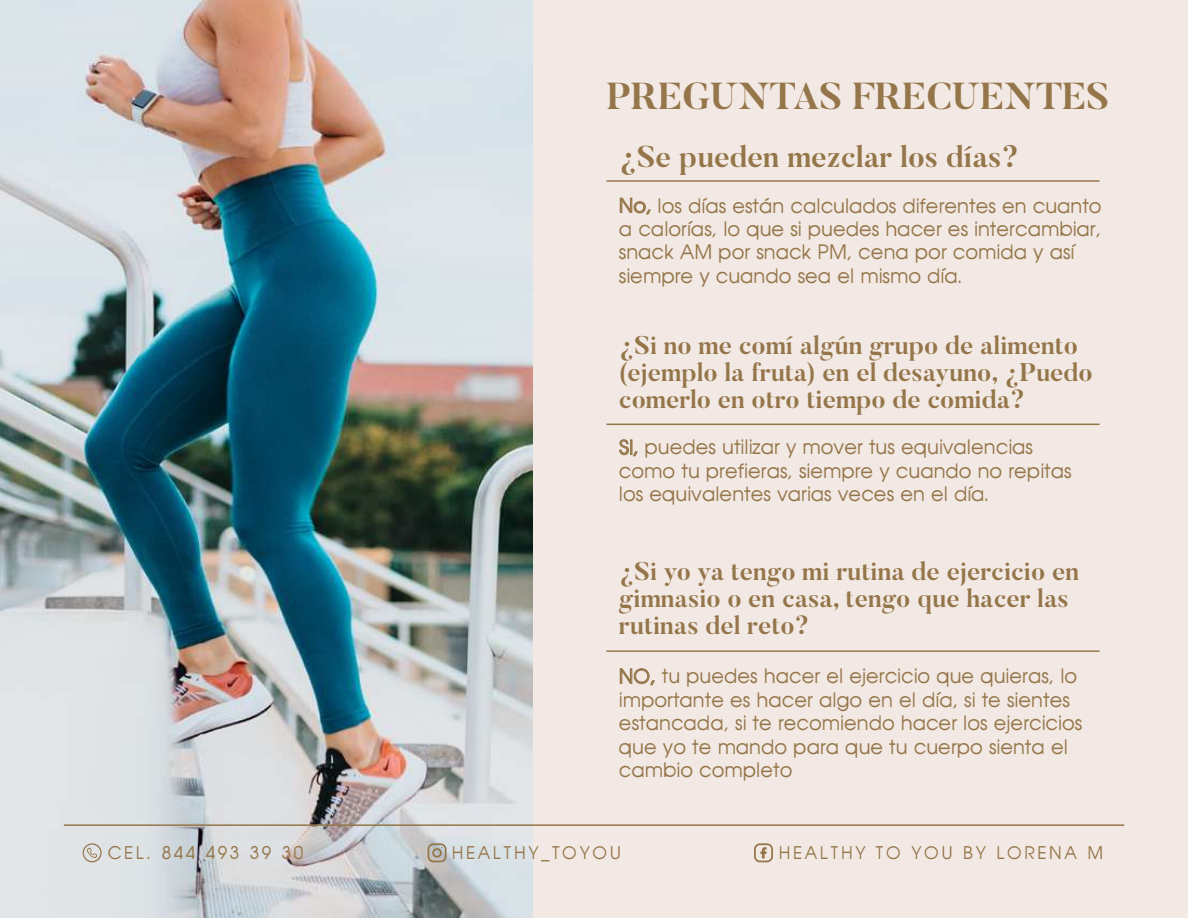
<style>
.page{position:relative;width:1188px;height:918px;background:#f3e9e4}
.page>*{position:absolute;margin:0;border:0;box-sizing:border-box;transform-origin:0 0}
.t1{font:700 37.35px "Butler";color:#95764a}
.t2{font:700 30px "Butler";color:#95764a}
.t3{font:700 25.5px/27px "Butler";color:#95764a}
.t4{font:19.5px/23.4px "Avante";color:#95764a}
.t5{font:17.1px "Avante";letter-spacing:.15em;color:#95764a}
</style>
<div class="page">
<img style="left:0;top:0;width:532px;height:918px">
<svg style="left:83px;top:843px;width:19px;height:20px"></svg>
<svg style="left:428px;top:843px;width:19px;height:19px"></svg>
<svg style="left:754px;top:843px;width:19px;height:19px"></svg>
<hr style="left:64px;top:824px;width:1060px;height:2px;background:#95764a">
<svg style="left:620px;top:197px;width:31px;height:18px"></svg>
<svg style="left:619px;top:439px;width:19px;height:18px"></svg>
<svg style="left:620px;top:668px;width:35px;height:18px"></svg>
<hr style="left:606px;top:180px;width:494px;height:2px;background:#95764a">
<hr style="left:606px;top:424px;width:494px;height:1px;background:#95764a">
<hr style="left:606px;top:650px;width:494px;height:2px;background:#95764a">
<h1 class="t1" style="left:606px;top:72px;width:505px">PREGUNTAS FRECUENTES</h1>
<h2 class="t2" style="left:619px;top:137px;width:402px">¿Se pueden mezclar los días?</h2>
<p class="t4" style="left:619px;top:193px;width:484px">No, los días están calculados diferentes en cuanto a calorías, lo que si puedes hacer es intercambiar, snack AM por snack PM, cena por comida y así siempre y cuando sea el mismo día.</p>
<h3 class="t3" style="left:619px;top:332px;width:475px">¿Si no me comí algún grupo de alimento (ejemplo la fruta) en el desayuno, ¿Puedo comerlo en otro tiempo de comida?</h3>
<p class="t4" style="left:619px;top:435px;width:454px">Si, puedes utilizar y mover tus equivalencias como tu prefieras, siempre y cuando no repitas los equivalentes varias veces en el día.</p>
<h3 class="t3" style="left:619px;top:558px;width:462px">¿Si yo ya tengo mi rutina de ejercicio en gimnasio o en casa, tengo que hacer las rutinas del reto?</h3>
<p class="t4" style="left:619px;top:664px;width:465px">NO, tu puedes hacer el ejercicio que quieras, lo importante es hacer algo en el día, si te sientes estancada, si te recomiendo hacer los ejercicios que yo te mando para que tu cuerpo sienta el cambio completo</p>
<p class="t5" style="left:108px;top:842px;width:197px">CEL. 844 493 39 30</p>
<p class="t5" style="left:452px;top:842px;width:171px">HEALTHY_TOYOU</p>
<p class="t5" style="left:779px;top:842px;width:326px">HEALTHY TO YOU BY LORENA M</p>
</div>
